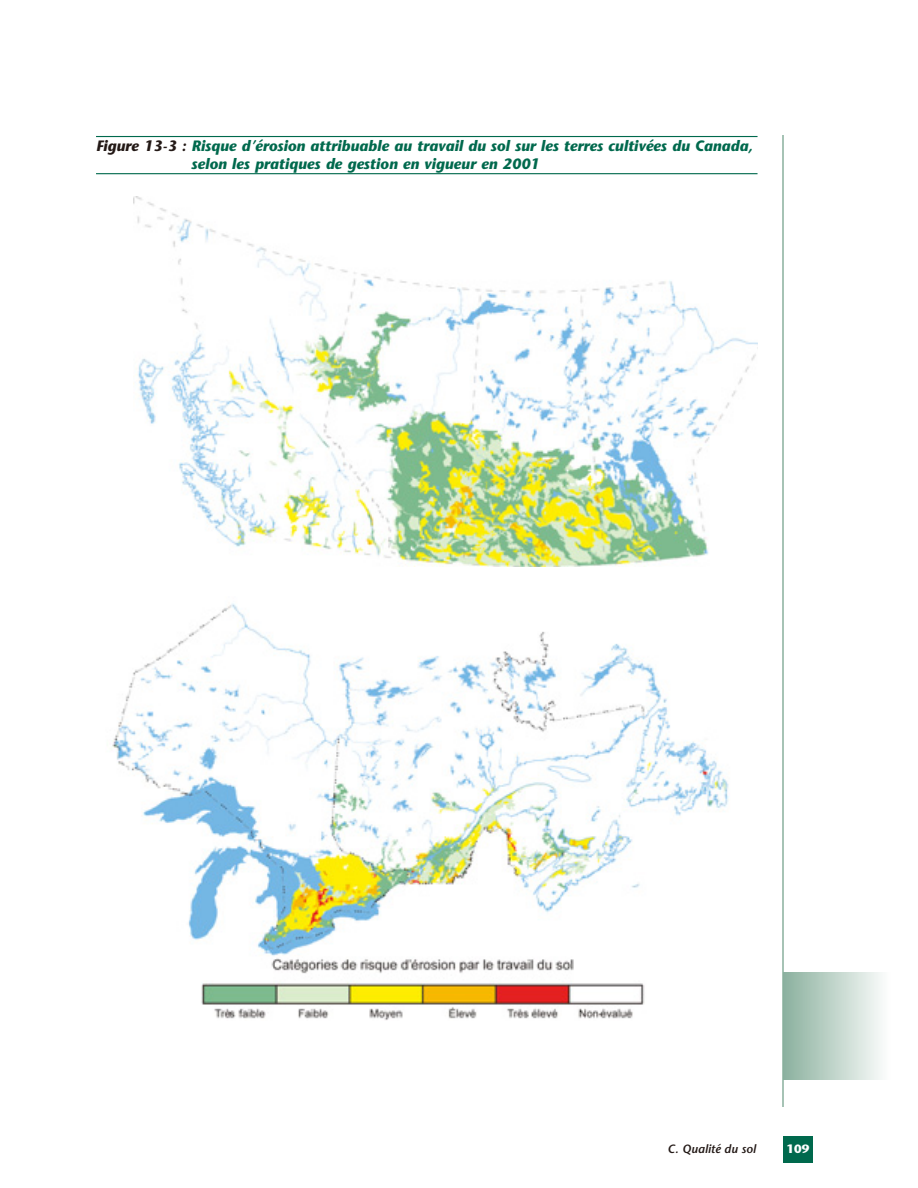
<style>
.page{position:relative;width:918px;height:1188px;background:#fff}
.page>*{position:absolute;margin:0;border:0;box-sizing:border-box;transform-origin:0 0}
.t1{font:italic 700 15px/18px "Stone Sans";color:#00694d}
.t2{font:italic 600 12px "Stone Sans";color:#231916}
.t3{font:700 12px "Stone Sans";color:#fff}
.s1{color:#231916}
</style>
<div class="page">
<hr style="left:784px;top:972px;width:3px;height:108px;background:#8db2a1">
<hr style="left:787px;top:972px;width:2px;height:108px;background:#90b4a2">
<hr style="left:789px;top:972px;width:2px;height:108px;background:#92b5a4">
<hr style="left:791px;top:972px;width:2px;height:108px;background:#94b7a6">
<hr style="left:793px;top:972px;width:2px;height:108px;background:#95b8a7">
<hr style="left:795px;top:972px;width:2px;height:108px;background:#98baa9">
<hr style="left:797px;top:972px;width:2px;height:108px;background:#9abbab">
<hr style="left:799px;top:972px;width:2px;height:108px;background:#9dbdad">
<hr style="left:801px;top:972px;width:2px;height:108px;background:#9ebdae">
<hr style="left:803px;top:972px;width:2px;height:108px;background:#a1bfb1">
<hr style="left:805px;top:972px;width:2px;height:108px;background:#a3c1b2">
<hr style="left:807px;top:972px;width:2px;height:108px;background:#a6c3b4">
<hr style="left:809px;top:972px;width:2px;height:108px;background:#a6c3b5">
<hr style="left:811px;top:972px;width:2px;height:108px;background:#a9c5b7">
<hr style="left:813px;top:972px;width:2px;height:108px;background:#abc6b9">
<hr style="left:815px;top:972px;width:2px;height:108px;background:#aec8bb">
<hr style="left:817px;top:972px;width:2px;height:108px;background:#afc9bc">
<hr style="left:819px;top:972px;width:2px;height:108px;background:#b2cbbe">
<hr style="left:821px;top:972px;width:2px;height:108px;background:#b4ccc0">
<hr style="left:823px;top:972px;width:2px;height:108px;background:#b7cec2">
<hr style="left:825px;top:972px;width:2px;height:108px;background:#b8cfc4">
<hr style="left:827px;top:972px;width:2px;height:108px;background:#bad0c5">
<hr style="left:829px;top:972px;width:2px;height:108px;background:#bdd3c8">
<hr style="left:831px;top:972px;width:2px;height:108px;background:#bfd4ca">
<hr style="left:833px;top:972px;width:2px;height:108px;background:#c0d5ca">
<hr style="left:835px;top:972px;width:2px;height:108px;background:#c3d6cd">
<hr style="left:837px;top:972px;width:2px;height:108px;background:#c6d8cf">
<hr style="left:839px;top:972px;width:2px;height:108px;background:#c8dad1">
<hr style="left:841px;top:972px;width:2px;height:108px;background:#c9dbd2">
<hr style="left:843px;top:972px;width:2px;height:108px;background:#cbdcd4">
<hr style="left:845px;top:972px;width:2px;height:108px;background:#ceded6">
<hr style="left:847px;top:972px;width:2px;height:108px;background:#d1e0d8">
<hr style="left:849px;top:972px;width:2px;height:108px;background:#d2e1da">
<hr style="left:851px;top:972px;width:2px;height:108px;background:#d4e2db">
<hr style="left:853px;top:972px;width:2px;height:108px;background:#d7e4de">
<hr style="left:855px;top:972px;width:2px;height:108px;background:#d9e6df">
<hr style="left:857px;top:972px;width:2px;height:108px;background:#dbe7e0">
<hr style="left:859px;top:972px;width:2px;height:108px;background:#dee9e3">
<hr style="left:861px;top:972px;width:2px;height:108px;background:#e0eae5">
<hr style="left:863px;top:972px;width:2px;height:108px;background:#e2ebe7">
<hr style="left:865px;top:972px;width:2px;height:108px;background:#e3ece8">
<hr style="left:867px;top:972px;width:2px;height:108px;background:#e6eeea">
<hr style="left:869px;top:972px;width:2px;height:108px;background:#e9f0ec">
<hr style="left:871px;top:972px;width:2px;height:108px;background:#ebf2ee">
<hr style="left:873px;top:972px;width:2px;height:108px;background:#ecf2ef">
<hr style="left:875px;top:972px;width:2px;height:108px;background:#eff4f2">
<hr style="left:877px;top:972px;width:2px;height:108px;background:#f1f6f3">
<hr style="left:879px;top:972px;width:3px;height:108px;background:#f4f8f6">
<hr style="left:882px;top:972px;width:2px;height:108px;background:#f6f9f8">
<hr style="left:884px;top:972px;width:2px;height:108px;background:#f9fbfa">
<hr style="left:886px;top:972px;width:2px;height:108px;background:#fbfdfc">
<hr style="left:782px;top:135px;width:2px;height:972px;background:#89b09d">
<div style="left:783px;top:1136px;width:30px;height:27px;background:#00694d"></div>
<img style="left:134px;top:196px;width:624px;height:371px">
<img style="left:112px;top:603px;width:617px;height:417px">
<hr style="left:96px;top:136px;width:662px;height:1px;background:#00694d">
<hr style="left:96px;top:173px;width:662px;height:1px;background:#00694d">
<p class="t1" style="left:191px;top:138px;width:563px;text-indent:-95px"><span class="s1">Figure 13-3 :</span> Risque d’érosion attribuable au travail du sol sur les terres cultivées du Canada, selon les pratiques de gestion en vigueur en 2001</p>
<p class="t2" style="left:667px;top:1144px;width:90px">C. Qualité du sol</p>
<p class="t3" style="left:787px;top:1144px;width:24px">109</p>
</div>
